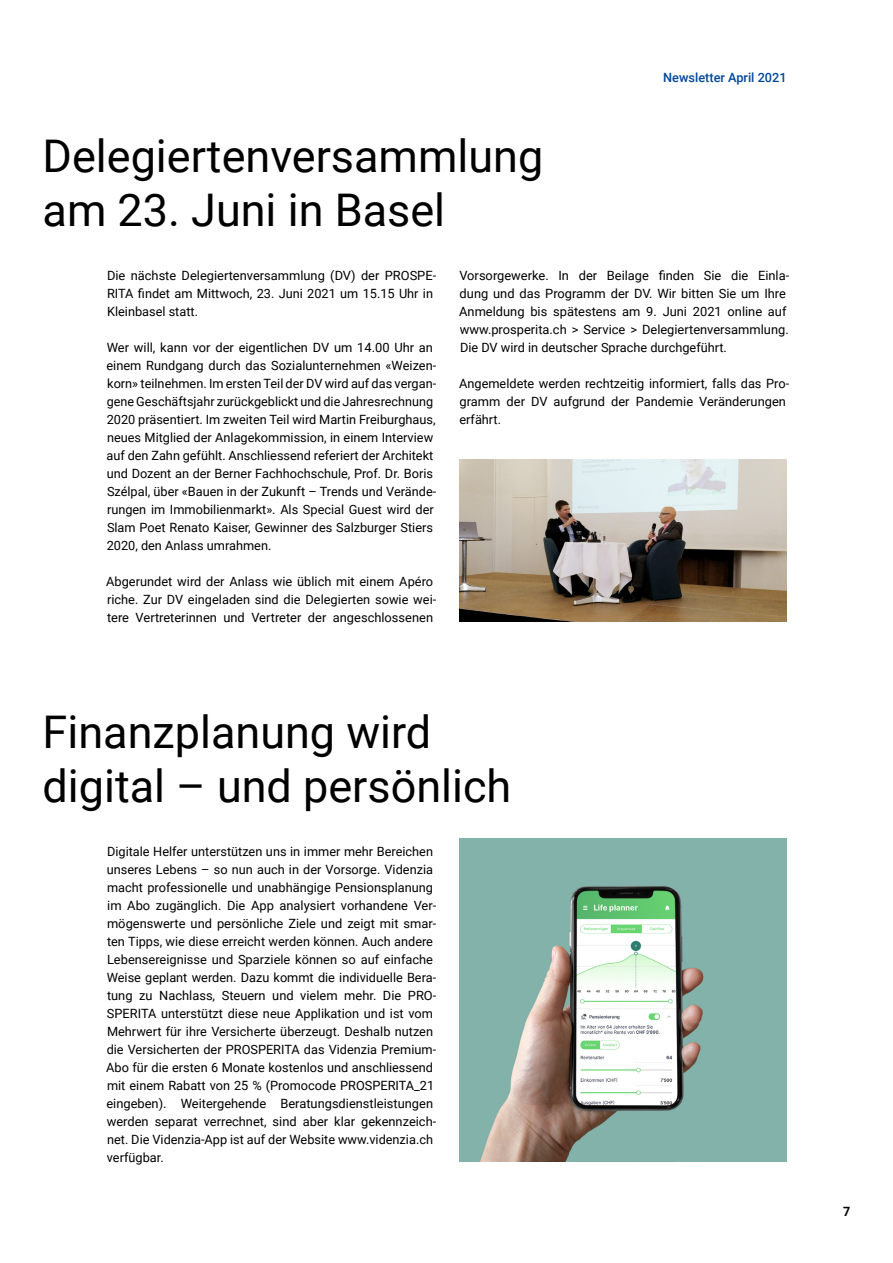
<style>
.page{position:relative;width:893px;height:1263px;background:#fff}
.page>*{position:absolute;margin:0;border:0;box-sizing:border-box;transform-origin:0 0}
.t1{font:45px/54px "Roboto";color:#000}
.t2{font:12.75px/18px "Roboto";color:#000}
.t3{font:500 12.75px "Roboto";color:#00489a}
.t4{font:700 12.75px "Roboto";color:#000}
</style>
<div class="page">
<img style="left:459px;top:838px;width:328px;height:324px">
<img style="left:459px;top:460px;width:328px;height:162px">
<h1 class="t1" style="left:43px;top:127px;width:502px">Delegiertenversammlung am 23. Juni in Basel</h1>
<p class="t3" style="left:663px;top:68px;width:125px">Newsletter April 2021</p>
<p class="t2" style="left:107px;top:266px;width:331px">Die nächste Delegiertenversammlung (DV) der PROSPE-<br>RITA findet am Mittwoch, 23. Juni 2021 um 15.15 Uhr in<br>Kleinbasel statt.</p>
<p class="t2" style="left:106px;top:338px;width:331px">Wer will, kann vor der eigentlichen DV um 14.00 Uhr an einem Rundgang durch das Sozialunternehmen «Weizen&shy;korn» teilnehmen. Im ersten Teil der DV wird auf das vergan&shy;gene Geschäftsjahr zurückgeblickt und die Jahresrechnung 2020 präsentiert. Im zweiten Teil wird Martin Freiburghaus, neues Mitglied der Anlagekommission, in einem Interview auf den Zahn gefühlt. Anschliessend referiert der Architekt und Dozent an der Berner Fachhochschule, Prof. Dr. Boris Szélpal, über «Bauen in der Zukunft – Trends und Verände&shy;rungen im Immobilienmarkt». Als Special Guest wird der Slam Poet Renato Kaiser, Gewinner des Salzburger Stiers 2020, den Anlass umrahmen.</p>
<p class="t2" style="left:106px;top:572px;width:332px">Abgerundet wird der Anlass wie üblich mit einem Apéro riche. Zur DV eingeladen sind die Delegierten sowie wei&shy;tere Vertreterinnen und Vertreter der angeschlossenen</p>
<p class="t2" style="left:459px;top:266px;width:332px">Vorsorgewerke. In der Beilage finden Sie die Einla&shy;dung und das Programm der DV. Wir bitten Sie um Ihre Anmeldung bis spätestens am 9. Juni 2021 online auf www.prosperita.ch &gt; Service &gt; Delegiertenversammlung.<br>Die DV wird in deutscher Sprache durchgeführt.</p>
<p class="t2" style="left:459px;top:374px;width:331px">Angemeldete werden rechtzeitig informiert, falls das Pro&shy;gramm der DV aufgrund der Pandemie Veränderungen erfährt.</p>
<h1 class="t1" style="left:43px;top:703px;width:470px">Finanzplanung wird digital – und persönlich</h1>
<p class="t2" style="left:106px;top:842px;width:332px">Digitale Helfer unterstützen uns in immer mehr Bereichen unseres Lebens – so nun auch in der Vorsorge. Videnzia macht professionelle und unabhängige Pensionsplanung im Abo zugänglich. Die App analysiert vorhandene Ver&shy;mögenswerte und persönliche Ziele und zeigt mit smar&shy;ten Tipps, wie diese erreicht werden können. Auch andere Lebensereignisse und Sparziele können so auf einfache Weise geplant werden. Dazu kommt die individuelle Bera&shy;tung zu Nachlass, Steuern und vielem mehr. Die PRO-SPERITA unterstützt diese neue Applikation und ist vom Mehrwert für ihre Versicherte überzeugt. Deshalb nutzen die Versicherten der PROSPERITA das Videnzia Premium-Abo für die ersten 6 Monate kostenlos und anschliessend mit einem Rabatt von 25 % (Promocode PROSPERITA_21 eingeben). Weitergehende Beratungsdienstleistungen werden separat verrechnet, sind aber klar gekennzeich&shy;net. Die Videnzia-App ist auf der Website www.videnzia.ch verfügbar.</p>
<p class="t4" style="left:843px;top:1202px;width:9px">7</p>
</div>
